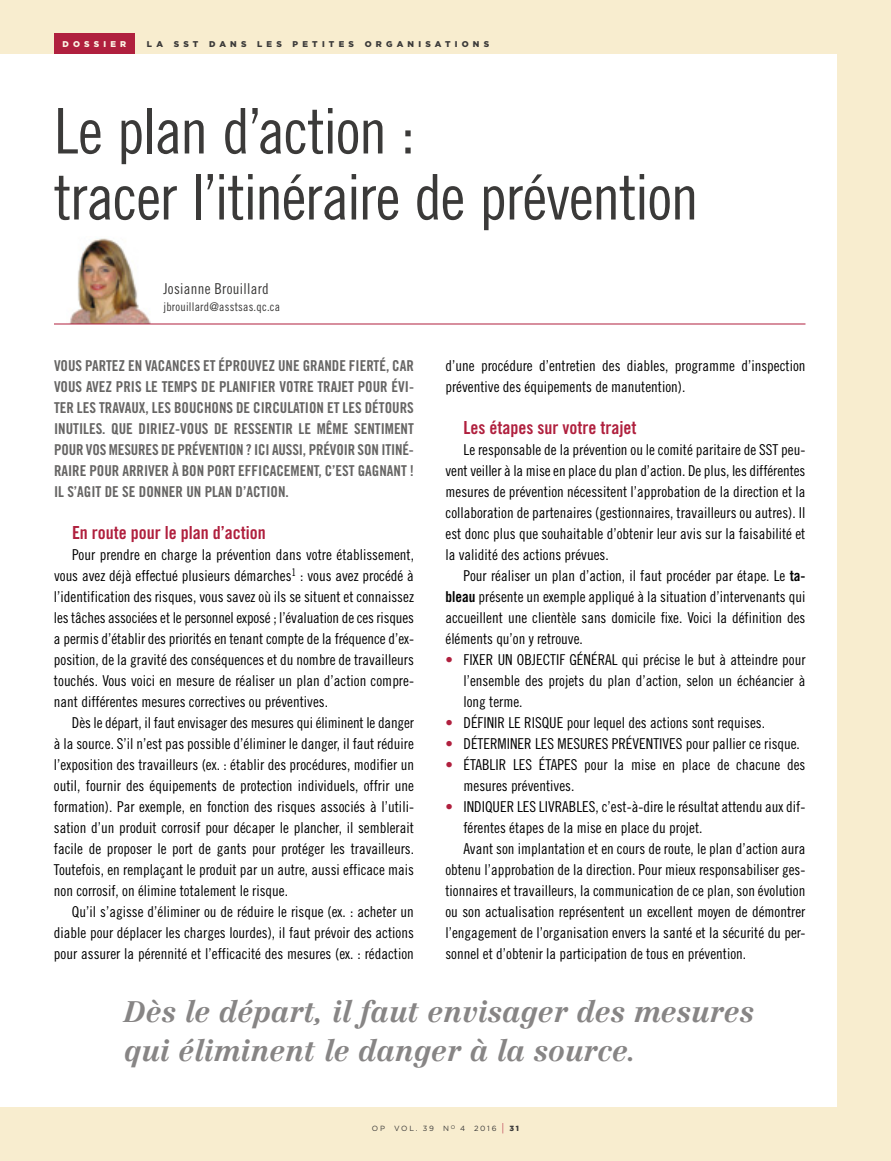
<style>
.page{position:relative;width:891px;height:1161px;background:#f8edcf}
.page>*{position:absolute;margin:0;border:0;box-sizing:border-box;transform-origin:0 0}
.t1{font:63px/66px "Trade Gothic LT Pro Cn 18";letter-spacing:-.025em;color:#3b3a39}
.t2{font:italic 700 29.25px/39px "Centennial";color:#878585}
.t3{font:18px "Trade Gothic LT Pro Bd Cn 20";color:#b0203e}
.t4{font:15px/21px "Trade Gothic LT Pro Cn 18";color:#000;text-align:justify}
.t5{font:15px/21px "Trade Gothic LT Pro Bd Cn 20";color:#666564;text-align:justify}
.t6{font:15px "Trade Gothic LT Pro Cn 18";letter-spacing:.02em;color:#3b3a39}
.t7{font:12px "Trade Gothic LT Pro Cn 18";letter-spacing:.02em;color:#3b3a39}
.t8{font:900 8.4px "Gotham";letter-spacing:.5em;color:#3b3a39}
.t9{font:900 8.4px "Gotham";letter-spacing:.5em;color:#fcf6e6}
.t10{font:7.5px "Gotham";letter-spacing:.225em;color:#3b3a39}
.s1{font-family:"Trade Gothic LT Pro Bd Cn 20"}
.s2{color:#b0203e}
.s3{font-size:11.25px;color:#b0203e}
.s4{font-weight:900}
</style>
<div class="page">
<div style="left:0;top:54px;width:837px;height:1053px;background:#fff"></div>
<div style="left:54px;top:34px;width:81px;height:20px;background:#b0203e"></div>
<img style="left:67px;top:238px;width:88px;height:86px">
<hr style="left:54px;top:324px;width:752px;height:1px;background:#b0203e">
<p class="t9" style="left:62px;top:38px;width:65px">DOSSIER</p>
<p class="t8" style="left:147px;top:38px;width:18px">L A</p>
<p class="t8" style="left:174px;top:38px;width:26px">SST</p>
<p class="t8" style="left:209px;top:38px;width:39px">DANS</p>
<p class="t8" style="left:257px;top:38px;width:9px">LES</p>
<p class="t8" style="left:293px;top:38px;width:20px">P ETITES</p>
<p class="t8" style="left:365px;top:38px;width:10px">OR</p>
<p class="t8" style="left:386px;top:38px;width:40px">GANIS</p>
<p class="t8" style="left:435px;top:38px;width:19px">A TIO</p>
<p class="t8" style="left:473px;top:38px;width:17px">N S</p>
<h1 class="t1" style="left:54px;top:97px;width:646px">Le plan d’action :<br>tracer l’itinéraire de prévention</h1>
<p class="t6" style="left:164px;top:280px;width:107px">Josianne Brouillard</p>
<p class="t7" style="left:164px;top:299px;width:118px">jbrouillard@asstsas.qc.ca</p>
<p class="t5" style="left:54px;top:355px;width:362px">VOUS PARTEZ EN VACANCES ET ÉPROUVEZ UNE GRANDE FIERTÉ, CAR VOUS AVEZ PRIS LE TEMPS DE PLANIFIER VOTRE TRAJET POUR ÉVI-TER LES TRAVAUX, LES BOUCHONS DE CIRCULATION ET LES DÉTOURS INUTILES. QUE DIRIEZ-VOUS DE RESSENTIR LE MÊME SENTIMENT POUR VOS MESURES DE PRÉVENTION ? ICI AUSSI, PRÉVOIR SON ITINÉ-RAIRE POUR ARRIVER À BON PORT EFFICACEMENT, C’EST GAGNANT !<br>IL S’AGIT DE SE DONNER UN PLAN D’ACTION.</p>
<p class="t3" style="left:72px;top:521px;width:195px">EN ROUTE POUR LE PLAN D’ACTION</p>
<p class="t4" style="left:54px;top:544px;width:362px;text-indent:18px">Pour prendre en charge la prévention dans votre établissement, vous avez déjà effectué plusieurs démarches<sup>1</sup> : vous avez procédé à l’identification des risques, vous savez où ils se situent et connaissez les tâches associées et le personnel exposé ; l’évaluation de ces risques a permis d’établir des priorités en tenant compte de la fréquence d’ex&shy;position, de la gravité des conséquences et du nombre de travailleurs touchés. Vous voici en mesure de réaliser un plan d’action compre&shy;nant différentes mesures correctives ou préventives.</p>
<p class="t4" style="left:54px;top:712px;width:362px;text-indent:18px">Dès le départ, il faut envisager des mesures qui éliminent le danger à la source. S’il n’est pas possible d’éliminer le danger, il faut réduire l’exposition des travailleurs (ex. : établir des procédures, modifier un outil, fournir des équipements de protection individuels, offrir une formation). Par exemple, en fonction des risques associés à l’utili&shy;sation d’un produit corrosif pour décaper le plancher, il semblerait facile de proposer le port de gants pour protéger les travailleurs.<br>Toutefois, en remplaçant le produit par un autre, aussi efficace mais non corrosif, on élimine totalement le risque.</p>
<p class="t4" style="left:54px;top:901px;width:361px;text-indent:18px">Qu’il s’agisse d’éliminer ou de réduire le risque (ex. : acheter un diable pour déplacer les charges lourdes), il faut prévoir des actions pour assurer la pérennité et l’efficacité des mesures (ex. : rédaction</p>
<p class="t4" style="left:446px;top:355px;width:362px">d’une procédure d’entretien des diables, programme d’inspection préventive des équipements de manutention).</p>
<p class="t3" style="left:464px;top:416px;width:174px">LES ÉTAPES SUR VOTRE TRAJET</p>
<p class="t4" style="left:446px;top:439px;width:362px;text-indent:18px">Le responsable de la prévention ou le comité paritaire de SST peu&shy;vent veiller à la mise en place du plan d’action. De plus, les différentes mesures de prévention nécessitent l’approbation de la direction et la collaboration de partenaires (gestionnaires, travailleurs ou autres). Il est donc plus que souhaitable d’obtenir leur avis sur la faisabilité et la validité des actions prévues.</p>
<p class="t4" style="left:446px;top:565px;width:362px;text-indent:18px">Pour réaliser un plan d’action, il faut procéder par étape. Le <span class="s1">TA-BLEAU</span> présente un exemple appliqué à la situation d’intervenants qui accueillent une clientèle sans domicile fixe. Voici la définition des éléments qu’on y retrouve.</p>
<p class="t4" style="left:464px;top:649px;width:344px;text-indent:-18px"><span class="s2">•</span> Fixer un objectif général qui précise le but à atteindre pour l’ensemble des projets du plan d’action, selon un échéancier à long terme.</p>
<p class="t4" style="left:446px;top:712px;width:321px"><span class="s2">•</span> Définir le risque pour lequel des actions sont requises.</p>
<p class="t4" style="left:446px;top:733px;width:356px"><span class="s2">•</span> Déterminer les mesures préventives pour pallier ce risque.</p>
<p class="t4" style="left:464px;top:754px;width:343px;text-indent:-18px"><span class="s2">•</span> Établi r les étapes pour la mise en place de chacune des mesures préventives.</p>
<p class="t4" style="left:446px;top:796px;width:361px"><span class="s2">•</span> Indiquer les livrables, c’est-à-dire le résultat attendu aux dif-</p>
<p class="t4" style="left:463px;top:817px;width:241px">férentes étapes de la mise en place du projet.</p>
<p class="t4" style="left:463px;top:838px;width:343px">Avant son implantation et en cours de route, le plan d’action aura</p>
<p class="t4" style="left:445px;top:859px;width:361px">obtenu l’approbation de la direction. Pour mieux responsabiliser ges-</p>
<p class="t4" style="left:445px;top:880px;width:361px">tionnaires et travailleurs, la communication de ce plan, son évolution</p>
<p class="t4" style="left:445px;top:901px;width:361px">ou son actualisation représentent un excellent moyen de démontrer</p>
<p class="t4" style="left:445px;top:922px;width:362px">l’engagement de l’organisation envers la santé et la sécurité du per-</p>
<p class="t4" style="left:445px;top:943px;width:302px">sonnel et d’obtenir la participation de tous en prévention.</p>
<h2 class="t2" style="left:124px;top:992px;width:631px">Dès le départ, il faut envisager des mesures qui éliminent le danger à la source.</h2>
<p class="t10" style="left:372px;top:1124px;width:149px">OP VOL. 39 N<sup>O</sup> 4 2016 <span class="s3">|</span> <span class="s4">31</span></p>
</div>
